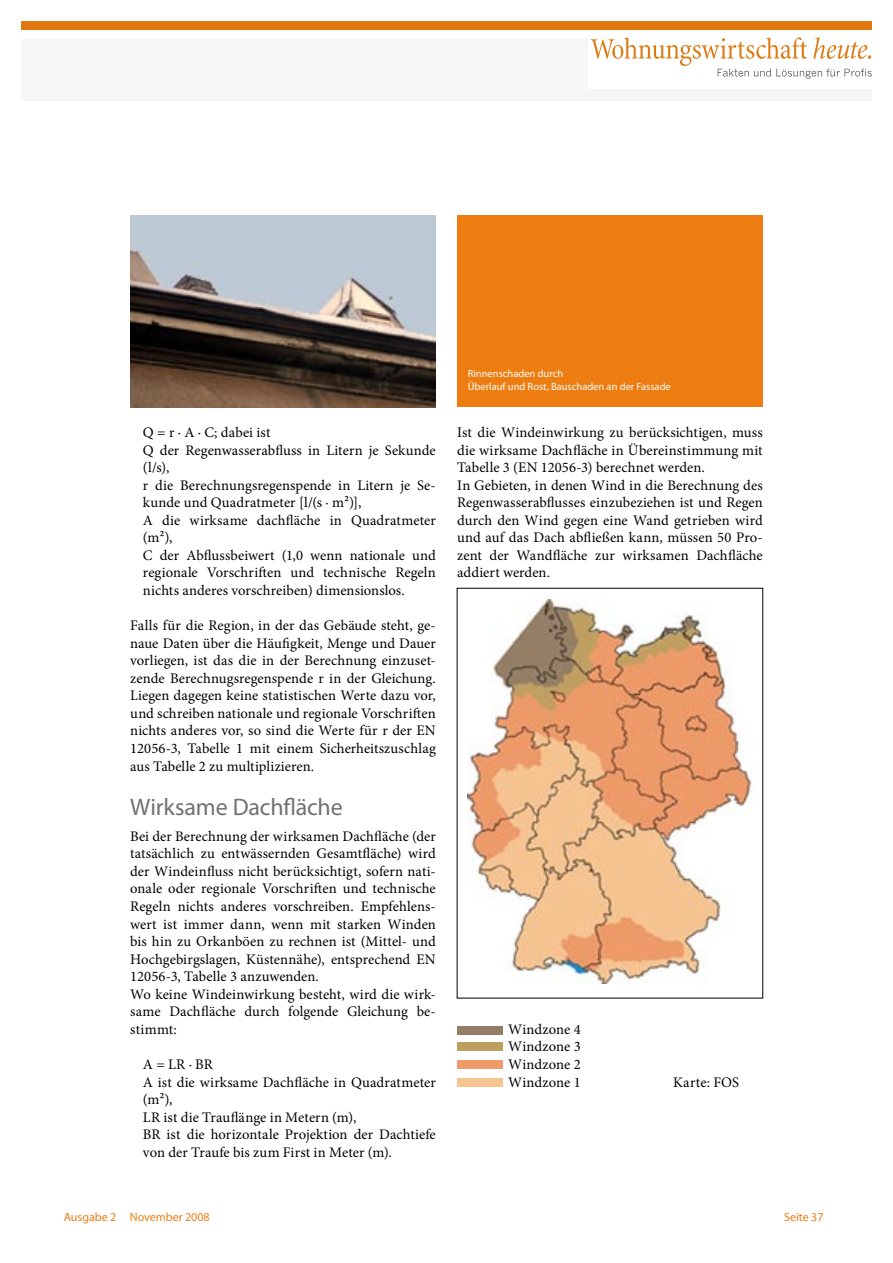
<style>
.page{position:relative;width:893px;height:1263px;background:#fff}
.page>*{position:absolute;margin:0;border:0;box-sizing:border-box;transform-origin:0 0}
.t1{font:24px "Myriad Pro";letter-spacing:-.01em;color:#707173}
.t2{font:14.7px/17.5px "Minion Pro";letter-spacing:.005em;color:#000}
.t3{font:12px "Myriad Pro";color:#ee7d11}
.t4{font:10.5px/12.8px "Myriad Pro";color:#fff}
</style>
<div class="page">
<div style="left:21px;top:39px;width:851px;height:62px;background:#f6f6f6"></div>
<div style="left:21px;top:21px;width:851px;height:9px;background:#de780f"></div>
<div style="left:588px;top:34px;width:296px;height:55px;background:#fff"></div>
<svg style="left:591px;top:37px;width:281px;height:42px"></svg>
<div style="left:457px;top:216px;width:306px;height:191px;background:#ee7d11"></div>
<img style="left:130px;top:216px;width:306px;height:191px">
<div style="left:457px;top:1026px;width:45px;height:8px;background:#947e66"></div>
<div style="left:457px;top:1042px;width:45px;height:9px;background:#be9f5f"></div>
<div style="left:457px;top:1060px;width:45px;height:9px;background:#ee9b69"></div>
<div style="left:457px;top:1078px;width:45px;height:8px;background:#f6c491"></div>
<img style="left:468px;top:600px;width:285px;height:384px">
<p class="t2" style="left:143px;top:424px;width:294px">Q = r ∙ A ∙ C; dabei ist<br>Q der Regenwasserabfluss in Litern je Sekunde (l/s),<br>r die Berechnungsregenspende in Litern je Se&shy;kunde und Quadratmeter [l/(s ∙ m²)],<br>A die wirksame dachfläche in Quadratmeter (m²),<br>C der Abflussbeiwert (1,0 wenn nationale und regionale Vorschriften und technische Regeln nichts anderes vorschreiben) dimensionslos.</p>
<p class="t2" style="left:130px;top:617px;width:307px;text-align:justify">Falls für die Region, in der das Gebäude steht, ge&shy;naue Daten über die Häufigkeit, Menge und Dauer vorliegen, ist das die in der Berechnung einzuset&shy;zende Berechnugsregenspende r in der Gleichung.<br>Liegen dagegen keine statistischen Werte dazu vor, und schreiben nationale und regionale Vorschriften nichts anderes vor, so sind die Werte für r der EN 12056-3, Tabelle 1 mit einem Sicherheitszuschlag aus Tabelle 2 zu multiplizieren.</p>
<h1 class="t1" style="left:130px;top:792px;width:214px">Wirksame Dachfläche</h1>
<p class="t2" style="left:130px;top:827px;width:307px">Bei der Berechnung der wirksamen Dachfläche (der tatsächlich zu entwässernden Gesamtfläche) wird der Windeinfluss nicht berücksichtigt, sofern nati&shy;onale oder regionale Vorschriften und technische Regeln nichts anderes vorschreiben. Empfehlens&shy;wert ist immer dann, wenn mit starken Winden bis hin zu Orkanböen zu rechnen ist (Mittel- und Hochgebirgslagen, Küstennähe), entsprechend EN 12056-3, Tabelle 3 anzuwenden.<br>Wo keine Windeinwirkung besteht, wird die wirk&shy;same Dachfläche durch folgende Gleichung be&shy;stimmt:</p>
<p class="t2" style="left:143px;top:1055px;width:294px">A = LR ∙ BR<br>A ist die wirksame Dachfläche in Quadratmeter (m²),<br>LR ist die Trauflänge in Metern (m),<br>BR ist die horizontale Projektion der Dachtiefe von der Traufe bis zum First in Meter (m).</p>
<p class="t4" style="left:468px;top:367px;width:205px">Rinnenschaden durch<br>Überlauf und Rost, Bauschaden an der Fassade</p>
<p class="t2" style="left:457px;top:424px;width:307px">Ist die Windeinwirkung zu berücksichtigen, muss die wirksame Dachfläche in Übereinstimmung mit Tabelle 3 (EN 12056-3) berechnet werden.<br>In Gebieten, in denen Wind in die Berechnung des Regenwasserabflusses einzubeziehen ist und Regen durch den Wind gegen eine Wand getrieben wird und auf das Dach abfließen kann, müssen 50 Pro&shy;zent der Wandfläche zur wirksamen Dachfläche addiert werden.</p>
<p class="t2" style="left:508px;top:1020px;width:74px;text-align:justify">Windzone 4<br>Windzone 3<br>Windzone 2<br>Windzone 1</p>
<p class="t2" style="left:673px;top:1073px;width:67px">Karte: FOS</p>
<p class="t3" style="left:64px;top:1209px;width:148px">Ausgabe 2 November 2008</p>
<p class="t3" style="left:784px;top:1209px;width:41px">Seite 37</p>
</div>
